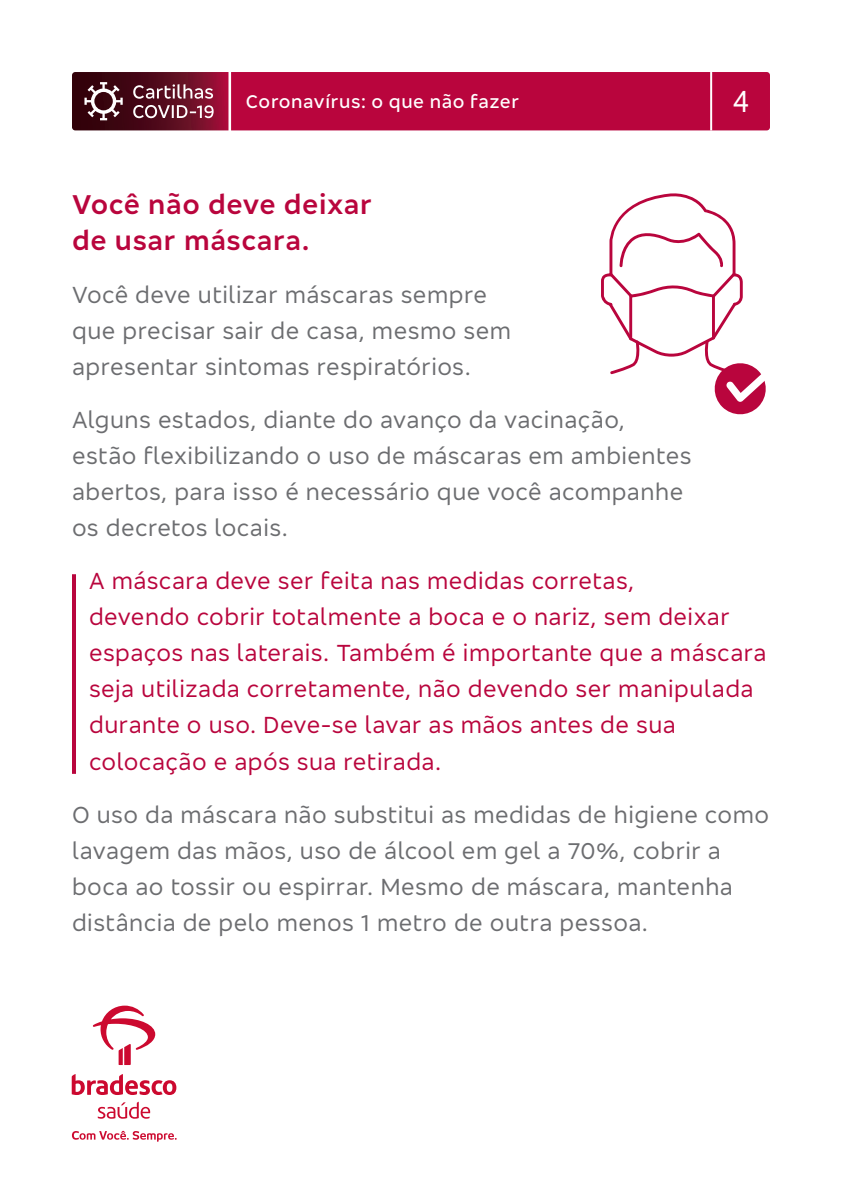
<style>
.page{position:relative;width:842px;height:1191px;background:#fff}
.page>*{position:absolute;margin:0;border:0;box-sizing:border-box;transform-origin:0 0}
.t1{font:condensed 32px "Bradesco Sans";color:#fff}
.t2{font:600 28px/36px "Bradesco Sans";letter-spacing:.025em;color:#b9053d}
.t3{font:24px/36px "Bradesco Sans";letter-spacing:.02em;color:#6c6d70}
.t4{font:24px/36px "Bradesco Sans";letter-spacing:.02em;color:#b9053d}
.t5{font:500 19px "Bradesco Sans";letter-spacing:.03em;color:#fff}
</style>
<div class="page">
<svg style="left:601px;top:193px;width:165px;height:222px"></svg>
<hr style="left:72px;top:574px;width:4px;height:200px;background:#b9053d">
<svg style="left:93px;top:1005px;width:62px;height:60px"></svg>
<svg style="left:72px;top:1074px;width:104px;height:21px"></svg>
<svg style="left:98px;top:1101px;width:52px;height:17px"></svg>
<svg style="left:72px;top:1130px;width:105px;height:11px"></svg>
<svg style="left:72px;top:72px;width:698px;height:58px;background:#a80e3d"></svg>
<p class="t5" style="left:246px;top:89px;width:275px">Coronavírus: o que não fazer</p>
<h1 class="t1" style="left:733px;top:81px;width:18px">4</h1>
<p class="t2" style="left:72px;top:185px;width:302px">Você não deve deixar de usar máscara.</p>
<p class="t3" style="left:72px;top:276px;width:440px">Você deve utilizar máscaras sempre que precisar sair de casa, mesmo sem apresentar sintomas respiratórios.</p>
<p class="t3" style="left:72px;top:401px;width:621px">Alguns estados, diante do avanço da vacinação, estão flexibilizando o uso de máscaras em ambientes abertos, para isso é necessário que você acompanhe os decretos locais.</p>
<p class="t4" style="left:89px;top:562px;width:679px">A máscara deve ser feita nas medidas corretas,<br>devendo cobrir totalmente a boca e o nariz, sem deixar espaços nas laterais. Também é importante que a máscara seja utilizada corretamente, não devendo ser manipulada durante o uso. Deve-se lavar as mãos antes de sua colocação e após sua retirada.</p>
<p class="t3" style="left:72px;top:795px;width:699px">O uso da máscara não substitui as medidas de higiene como lavagem das mãos, uso de álcool em gel a 70%, cobrir a boca ao tossir ou espirrar. Mesmo de máscara, mantenha distância de pelo menos 1 metro de outra pessoa.</p>
</div>
